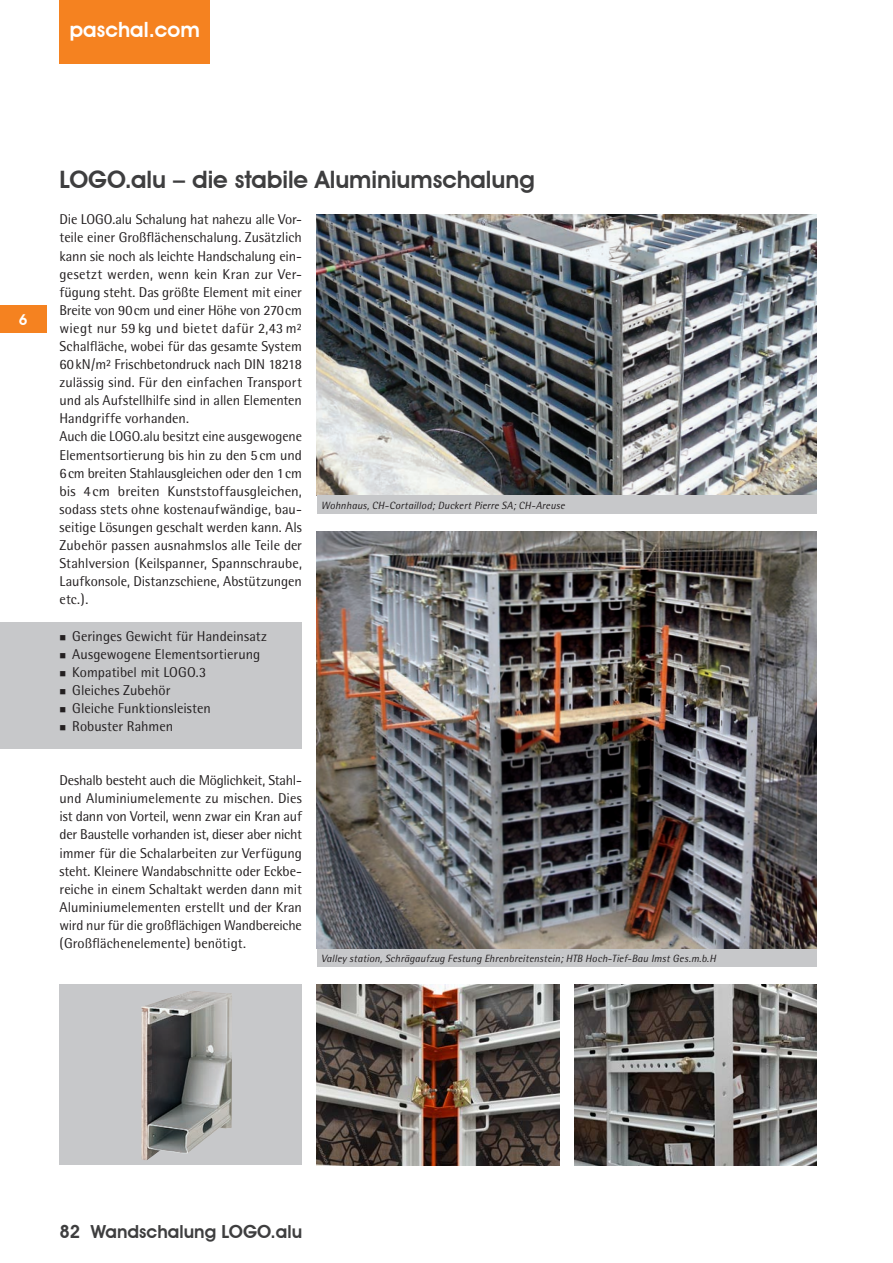
<style>
.page{position:relative;width:893px;height:1263px;background:#fff}
.page>*{position:absolute;margin:0;border:0;box-sizing:border-box;transform-origin:0 0}
.t1{font:600 24px "Avant Garde IT Cby BT";color:#3e3e3f}
.t2{font:600 21px "Avant Garde IT Cby BT";color:#fff}
.t3{font:600 18px "Avant Garde IT Cby BT";color:#3e3e3f}
.t4{font:600 15px "Avant Garde IT Cby BT";color:#fff}
.Fließtext{font:14.25px/18.1px "Rotis Semi Sans";letter-spacing:-.005em;color:#231f20;text-align:justify}
.Fließ_eingerückt{font:14.25px "Rotis Semi Sans";letter-spacing:.005em;color:#231f20}
.Bildunterschriften{font:italic 10.5px "Rotis Semi Sans";letter-spacing:.01em;color:#231f20}
</style>
<div class="page">
<div style="left:60px;top:0;width:150px;height:64px;background:#f58220"></div>
<img style="left:317px;top:215px;width:499px;height:281px">
<div style="left:60px;top:984px;width:242px;height:181px;background:#c7c8ca"></div>
<img style="left:141px;top:991px;width:91px;height:169px">
<div style="left:317px;top:496px;width:499px;height:18px;background:#c7c8ca"></div>
<div style="left:317px;top:948px;width:499px;height:18px;background:#c7c8ca"></div>
<img style="left:317px;top:532px;width:499px;height:416px">
<img style="left:574px;top:984px;width:242px;height:181px">
<img style="left:317px;top:984px;width:242px;height:181px">
<div style="left:0;top:622px;width:302px;height:127px;background:#c7c8ca"></div>
<div style="left:0;top:306px;width:47px;height:27px;background:#f58220"></div>
<h2 class="t2" style="left:70px;top:17px;width:132px">paschal.com</h2>
<p class="t4" style="left:19px;top:311px;width:10px">6</p>
<p class="t1" style="left:60px;top:165px;width:477px">LOGO.alu – die stabile Aluminiumschalung</p>
<p class="Fließtext" style="left:60px;top:210px;width:244px">Die LOGO.alu Schalung hat nahezu alle Vor&shy;teile einer Großflächenschalung. Zusätzlich kann sie noch als leichte Handschalung ein&shy;gesetzt werden, wenn kein Kran zur Ver&shy;fügung steht. Das größte Element mit einer Breite von 90cm und einer Höhe von 270cm wiegt nur 59 kg und bietet dafür 2,43 m²<br>Schalfläche, wobei für das gesamte System 60kN/m² Frischbetondruck nach DIN 18218 zulässig sind. Für den einfachen Transport und als Aufstellhilfe sind in allen Elementen Handgriffe vorhanden.</p>
<p class="Fließtext" style="left:60px;top:427px;width:244px">Auch die LOGO.alu besitzt eine ausgewogene Elementsortierung bis hin zu den 5 cm und 6cm breiten Stahlausgleichen oder den 1cm bis 4 cm breiten Kunststoffausgleichen, sodass stets ohne kostenaufwändige, bau&shy;seitige Lösungen geschalt werden kann. Als Zubehör passen ausnahmslos alle Teile der Stahlversion (Keilspanner, Spannschraube, Laufkonsole, Distanzschiene, Abstützungen etc.).</p>
<p class="Bildunterschriften" style="left:321px;top:499px;width:245px">Wohnhaus, CH-Cortaillod; Duckert Pierre SA; CH-Areuse</p>
<p class="Fließ_eingerückt" style="left:60px;top:627px;width:209px">■ Geringes Gewicht für Handeinsatz</p>
<p class="Fließ_eingerückt" style="left:60px;top:645px;width:202px">■ Ausgewogene Elementsortierung</p>
<p class="Fließ_eingerückt" style="left:60px;top:663px;width:148px">■ Kompatibel mit LOGO.3</p>
<p class="Fließ_eingerückt" style="left:60px;top:681px;width:113px">■ Gleiches Zubehör</p>
<p class="Fließ_eingerückt" style="left:60px;top:700px;width:153px">■ Gleiche Funktionsleisten</p>
<p class="Fließ_eingerückt" style="left:60px;top:718px;width:115px">■ Robuster Rahmen</p>
<p class="Fließtext" style="left:60px;top:771px;width:244px">Deshalb besteht auch die Möglichkeit, Stahl&shy;und Aluminiumelemente zu mischen. Dies ist dann von Vorteil, wenn zwar ein Kran auf der Baustelle vorhanden ist, dieser aber nicht immer für die Schalarbeiten zur Verfügung steht. Kleinere Wandabschnitte oder Eckbe&shy;reiche in einem Schaltakt werden dann mit Aluminiumelementen erstellt und der Kran wird nur für die großflächigen Wandbereiche (Großflächenelemente) benötigt.</p>
<p class="Bildunterschriften" style="left:321px;top:952px;width:396px">Valley station, Schrägaufzug Festung Ehrenbreitenstein; HTB Hoch-Tief-Bau Imst Ges.m.b.H</p>
<p class="t3" style="left:60px;top:1220px;width:244px">82 Wandschalung LOGO.alu</p>
</div>
